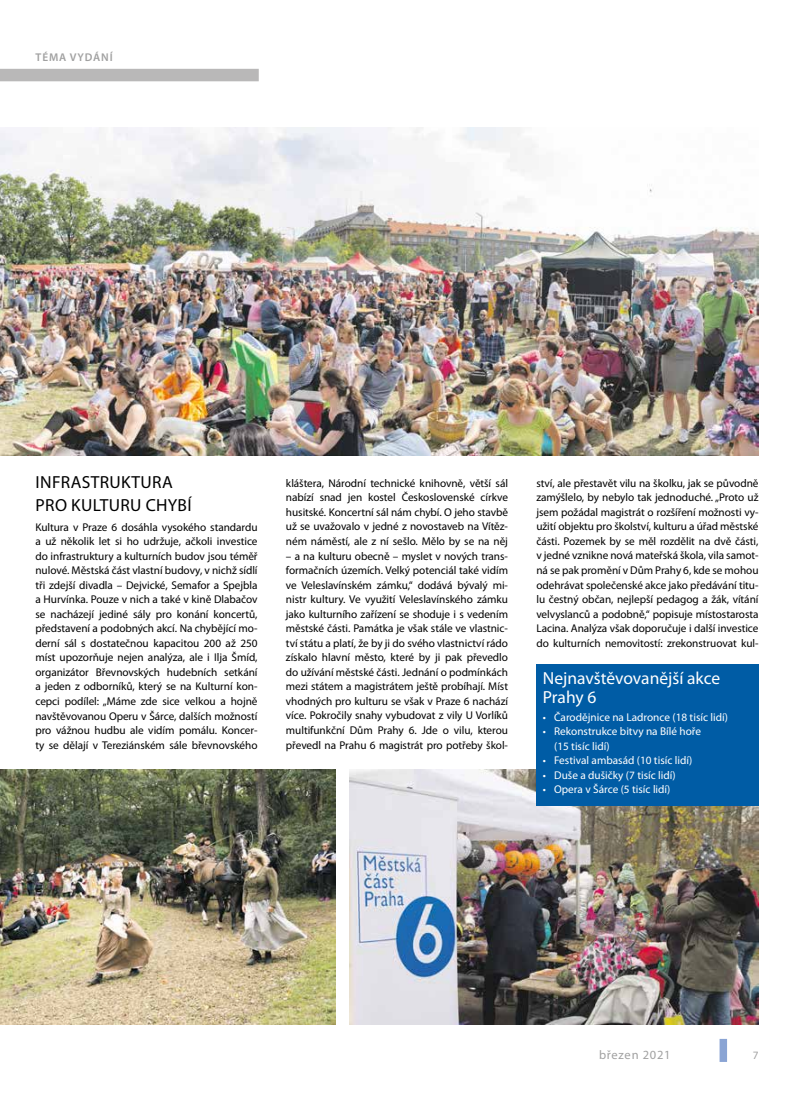
<style>
.page{position:relative;width:794px;height:1110px;background:#fff}
.page>*{position:absolute;margin:0;border:0;box-sizing:border-box;transform-origin:0 0}
.t1{font:17.5px/22.5px "Myriad Pro";letter-spacing:.02em;color:#000}
.t2{font:17.5px/18.8px "Myriad Pro";color:#fff}
.t3{font:12.5px "Myriad Pro";letter-spacing:.06em;color:#a1a1a1}
.t4{font:11.25px/14.5px "Myriad Pro";letter-spacing:-.005em;color:#000;text-align:justify}
.t5{font:11.25px/14.4px "Myriad Pro";color:#fff}
.t6{font:600 11.25px "Myriad Pro";letter-spacing:.08em;color:#a1a1a1}
.t7{font:11.25px "Myriad Pro";color:#a1a1a1}
</style>
<div class="page">
<div style="left:719px;top:1038px;width:8px;height:23px;background:#8aa4d4"></div>
<div style="left:0;top:69px;width:259px;height:12px;background:#b9b8b8"></div>
<img style="left:0;top:128px;width:758px;height:327px">
<img style="left:0;top:769px;width:335px;height:255px">
<img style="left:349px;top:769px;width:409px;height:255px">
<div style="left:536px;top:663px;width:222px;height:142px;background:#005ca5"></div>
<p class="t6" style="left:36px;top:50px;width:79px">TÉMA VYDÁNÍ</p>
<h1 class="t1" style="left:36px;top:471px;width:157px">INFRASTRUKTURA<br>PRO KULTURU CHYBÍ</h1>
<p class="t4" style="left:35px;top:519px;width:224px">Kultura v Praze 6 dosáhla vysokého standardu a už několik let si ho udržuje, ačkoli investice do infrastruktury a kulturních budov jsou téměř nulové. Městská část vlastní budovy, v nichž sídlí tři zdejší divadla – Dejvické, Semafor a Spejbla a Hurvínka. Pouze v nich a také v kině Dlabačov se nacházejí jediné sály pro konání koncertů, představení a podobných akcí. Na chybějící mo&shy;derní sál s dostatečnou kapacitou 200 až 250 míst upozorňuje nejen analýza, ale i Ilja Šmíd, organizátor Břevnovských hudebních setkání a jeden z odborníků, který se na Kulturní kon&shy;cepci podílel: „Máme zde sice velkou a hojně navštěvovanou Operu v Šárce, dalších možností pro vážnou hudbu ale vidím pomálu. Koncer&shy;ty se dělají v Tereziánském sále břevnovského</p>
<p class="t4" style="left:286px;top:475px;width:224px">kláštera, Národní technické knihovně, větší sál nabízí snad jen kostel Československé církve husitské. Koncertní sál nám chybí. O jeho stavbě už se uvažovalo v jedné z novostaveb na Vítěz&shy;ném náměstí, ale z ní sešlo. Mělo by se na něj</p>
<p class="t4" style="left:286px;top:548px;width:224px">– a na kulturu obecně – myslet v nových trans&shy;formačních územích. Velký potenciál také vidím ve Veleslavínském zámku,“ dodává bývalý mi&shy;nistr kultury. Ve využití Veleslavínského zámku jako kulturního zařízení se shoduje i s vedením městské části. Památka je však stále ve vlastnic&shy;tví státu a platí, že by ji do svého vlastnictví rádo získalo hlavní město, které by ji pak převedlo do užívání městské části. Jednání o podmínkách mezi státem a magistrátem ještě probíhají. Míst vhodných pro kulturu se však v Praze 6 nachází více. Pokročily snahy vybudovat z vily U Vorlíků multifunkční Dům Prahy 6. Jde o vilu, kterou převedl na Prahu 6 magistrát pro potřeby škol-</p>
<p class="t4" style="left:536px;top:475px;width:224px">ství, ale přestavět vilu na školku, jak se původně zamýšlelo, by nebylo tak jednoduché. „Proto už jsem požádal magistrát o rozšíření možnosti vy&shy;užití objektu pro školství, kulturu a úřad městské části. Pozemek by se měl rozdělit na dvě části, v jedné vznikne nová mateřská škola, vila samot&shy;ná se pak promění v Dům Prahy 6, kde se mohou odehrávat společenské akce jako předávání titu&shy;lu čestný občan, nejlepší pedagog a žák, vítání velvyslanců a podobně,“ popisuje místostarosta Lacina. Analýza však doporučuje i další investice do kulturních nemovitostí: zrekonstruovat kul-</p>
<h1 class="t2" style="left:543px;top:668px;width:179px">Nejnavštěvovanější akce<br>Prahy 6</h1>
<p class="t5" style="left:543px;top:709px;width:187px">• Čarodějnice na Ladronce (18 tisíc lidí)</p>
<p class="t5" style="left:554px;top:724px;width:148px;text-indent:-11px">• Rekonstrukce bitvy na Bílé hoře (15 tisíc lidí)</p>
<p class="t5" style="left:543px;top:752px;width:151px">• Festival ambasád (10 tisíc lidí)</p>
<p class="t5" style="left:543px;top:767px;width:134px">• Duše a dušičky (7 tisíc lidí)</p>
<p class="t5" style="left:543px;top:781px;width:129px">• Opera v Šárce (5 tisíc lidí)</p>
<p class="t3" style="left:599px;top:1047px;width:73px">březen 2021</p>
<p class="t7" style="left:752px;top:1048px;width:7px">7</p>
</div>
